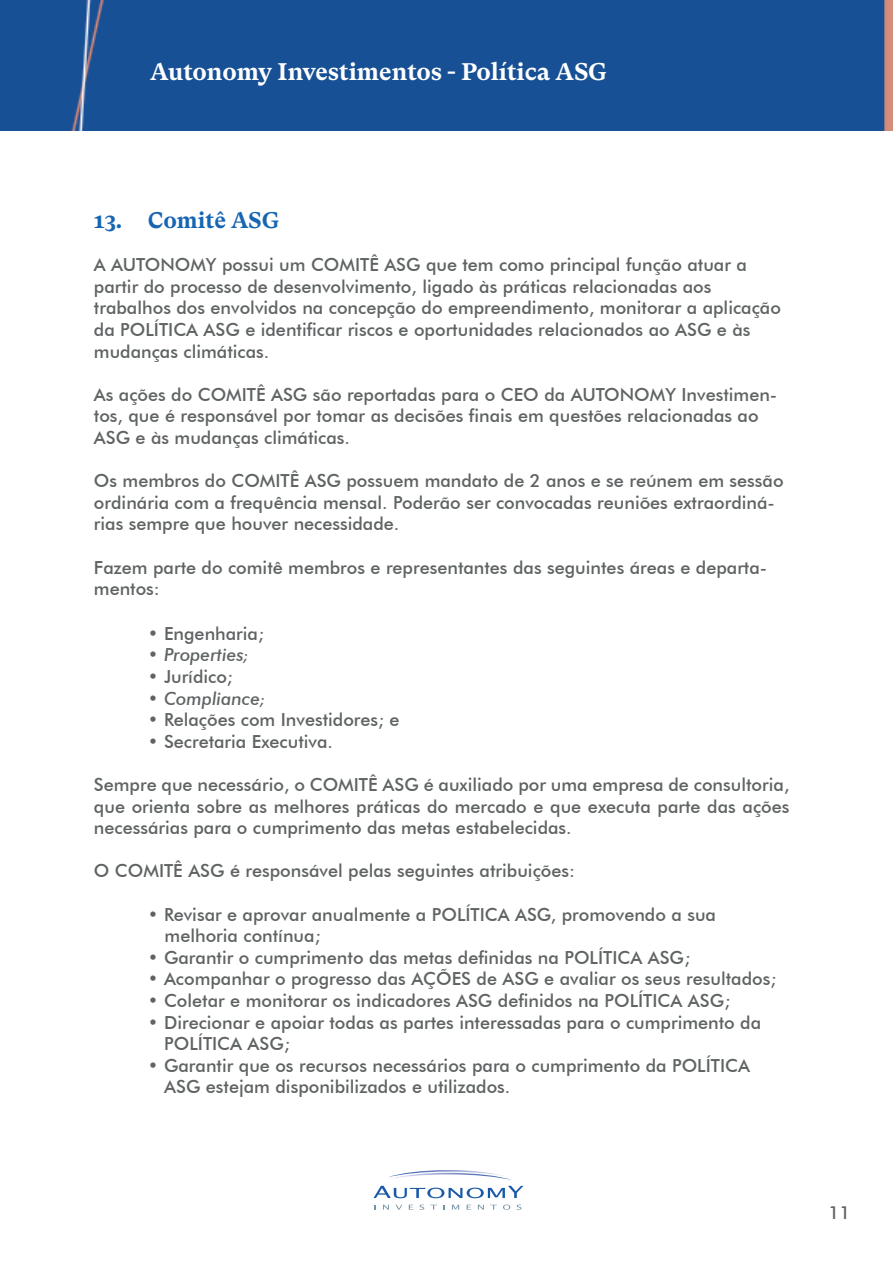
<style>
.page{position:relative;width:893px;height:1263px;background:#fff}
.page>*{position:absolute;margin:0;border:0;box-sizing:border-box;transform-origin:0 0}
.t1{font:700 24px "GT Super Text";color:#fff}
.t2{font:700 22.5px "GT Super Text";color:#1665b2}
.t3{font:500 18px/21.6px "Futura BT";color:#5f6364}
.t4{font:italic 500 18px "Futura BT";color:#5f6364}
.s1{font-style:normal}
.s2{font-weight:400}
</style>
<div class="page">
<div style="left:0;top:0;width:893px;height:131px;background:#175095"></div>
<svg style="left:374px;top:1186px;width:149px;height:12px"></svg>
<svg style="left:383px;top:1205px;width:6px;height:5px"></svg>
<svg style="left:395px;top:1205px;width:7px;height:5px"></svg>
<svg style="left:409px;top:1205px;width:4px;height:5px"></svg>
<svg style="left:419px;top:1204px;width:5px;height:6px"></svg>
<svg style="left:430px;top:1205px;width:7px;height:5px"></svg>
<svg style="left:452px;top:1205px;width:7px;height:5px"></svg>
<svg style="left:467px;top:1205px;width:4px;height:5px"></svg>
<svg style="left:478px;top:1205px;width:6px;height:5px"></svg>
<svg style="left:490px;top:1205px;width:7px;height:5px"></svg>
<svg style="left:503px;top:1204px;width:7px;height:6px"></svg>
<svg style="left:517px;top:1204px;width:4px;height:6px"></svg>
<svg style="left:388px;top:1170px;width:123px;height:10px"></svg>
<h1 class="t1" style="left:150px;top:58px;width:458px">Autonomy Investimentos - Política ASG</h1>
<p class="t2" style="left:94px;top:207px;width:186px">13. Comitê ASG</p>
<p class="t3" style="left:94px;top:254px;width:688px">A AUTONOMY possui um COMITÊ ASG que tem como principal função atuar a partir do processo de desenvolvimento, ligado às práticas relacionadas aos trabalhos dos envolvidos na concepção do empreendimento, monitorar a aplicação da POLÍTICA ASG e identificar riscos e oportunidades relacionados ao ASG e às mudanças climáticas.</p>
<p class="t3" style="left:94px;top:383px;width:685px">As ações do COMITÊ ASG são reportadas para o CEO da AUTONOMY Investimen&shy;tos, que é responsável por tomar as decisões finais em questões relacionadas ao<br>ASG e às mudanças climáticas.</p>
<p class="t3" style="left:94px;top:470px;width:691px">Os membros do COMITÊ ASG possuem mandato de 2 anos e se reúnem em sessão ordinária com a frequência mensal. Poderão ser convocadas reuniões extraordiná&shy;rias sempre que houver necessidade.</p>
<p class="t3" style="left:94px;top:556px;width:675px">Fazem parte do comitê membros e representantes das seguintes áreas e departa&shy;mentos:</p>
<p class="t3" style="left:148px;top:622px;width:118px">• Engenharia;</p>
<p class="t4" style="left:148px;top:644px;width:103px"><span class="s1">•</span> Properties<span class="s2">;</span></p>
<p class="t3" style="left:148px;top:665px;width:86px">• Jurídico;</p>
<p class="t4" style="left:148px;top:687px;width:119px"><span class="s1">•</span> Compliance<span class="s2">;</span></p>
<p class="t3" style="left:148px;top:709px;width:253px">• Relações com Investidores; e</p>
<p class="t3" style="left:148px;top:730px;width:187px">• Secretaria Executiva.</p>
<p class="t3" style="left:94px;top:773px;width:697px;text-align:justify">Sempre que necessário, o COMITÊ ASG é auxiliado por uma empresa de consultoria, que orienta sobre as melhores práticas do mercado e que executa parte das ações necessárias para o cumprimento das metas estabelecidas.</p>
<p class="t3" style="left:94px;top:860px;width:483px">O COMITÊ ASG é responsável pelas seguintes atribuições:</p>
<p class="t3" style="left:165px;top:903px;width:553px;text-indent:-17px">• Revisar e aprovar anualmente a POLÍTICA ASG, promovendo a sua melhoria contínua;</p>
<p class="t3" style="left:148px;top:946px;width:544px">• Garantir o cumprimento das metas definidas na POLÍTICA ASG;</p>
<p class="t3" style="left:148px;top:968px;width:630px">• Acompanhar o progresso das AÇÕES de ASG e avaliar os seus resultados;</p>
<p class="t3" style="left:148px;top:989px;width:584px">• Coletar e monitorar os indicadores ASG definidos na POLÍTICA ASG;</p>
<p class="t3" style="left:164px;top:1011px;width:598px;text-indent:-16px">• Direcionar e apoiar todas as partes interessadas para o cumprimento da<br>POLÍTICA ASG;</p>
<p class="t3" style="left:164px;top:1054px;width:587px;text-indent:-16px">• Garantir que os recursos necessários para o cumprimento da POLÍTICA<br>ASG estejam disponibilizados e utilizados.</p>
<p class="t3" style="left:829px;top:1202px;width:23px">11</p>
</div>
